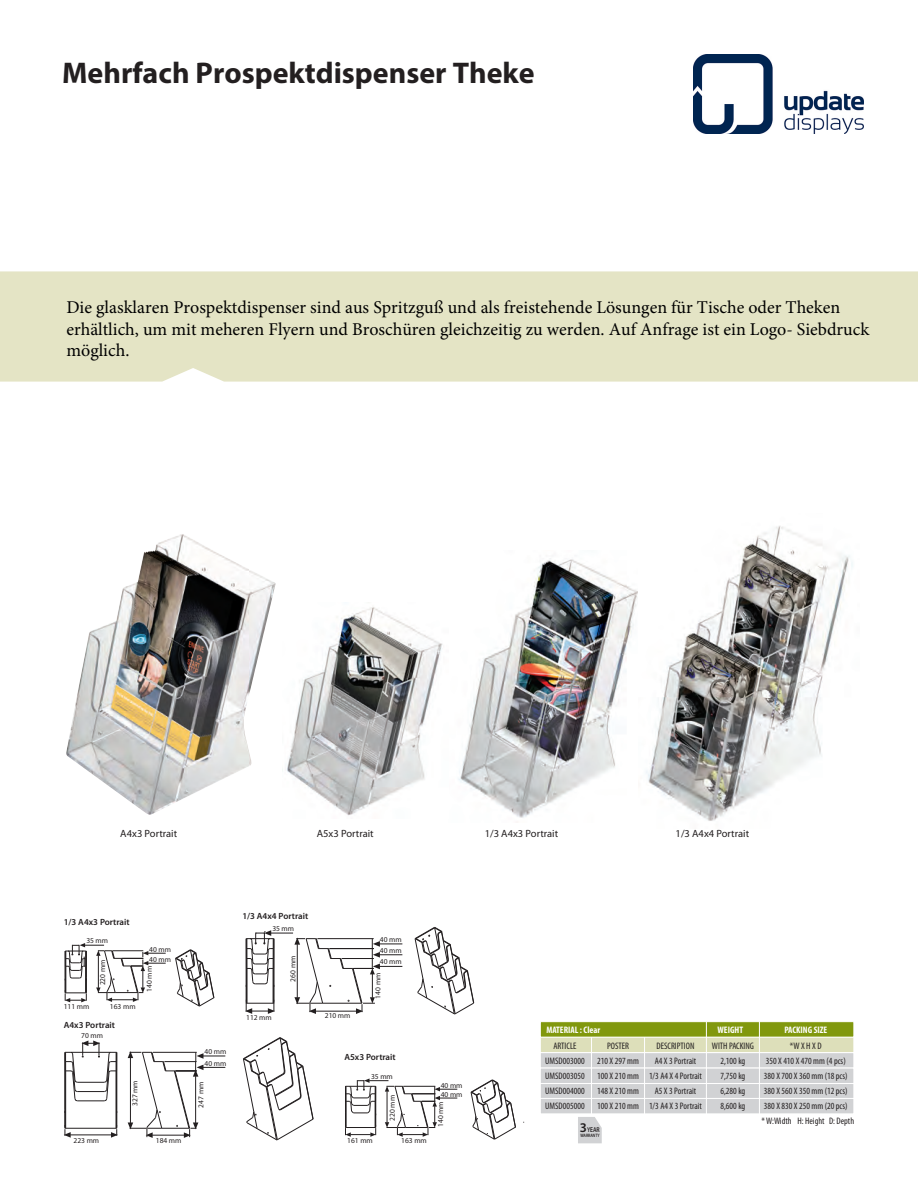
<style>
.page{position:relative;width:918px;height:1188px;background:#fff}
.page>*{position:absolute;margin:0;border:0;box-sizing:border-box;transform-origin:0 0}
.t1{font:700 30px "Myriad Pro";color:#231f20}
.t2{font:18px/21.6px "Minion Pro";color:#000}
.t3{font:600 13.35px "Myriad Pro";color:#231f20}
.t4{font:10.5px "Myriad Pro";color:#231f20}
.t5{font:condensed 9.45px "Myriad Pro";color:#231f20}
.t6{font:700 condensed 9.45px "Myriad Pro";color:#fff}
.t7{font:600 9px "Myriad Pro";color:#231f20}
.t8{font:7.5px "Myriad Pro";color:#231f20}
.t9{font:600 7.05px "Myriad Pro";color:#231f20;scale:.8 1}
.t10{font:600 4.8px "Myriad Pro";color:#231f20;scale:.8 1}
</style>
<div class="page">
<div style="left:0;top:271px;width:918px;height:111px;background:#e4e4c5"></div>
<div style="left:540px;top:1052px;width:314px;height:16px;background:#d1d2d4;border:1px solid #fff"></div>
<div style="left:540px;top:1037px;width:314px;height:16px;background:#dddfba;border:1px solid #fff"></div>
<div style="left:540px;top:1021px;width:314px;height:16px;background:#81980d;border:1px solid #fff"></div>
<div style="left:540px;top:1068px;width:314px;height:16px;background:#d1d2d4;border:1px solid #fff"></div>
<div style="left:540px;top:1083px;width:314px;height:16px;background:#d1d2d4;border:1px solid #fff"></div>
<div style="left:540px;top:1098px;width:314px;height:16px;background:#d1d2d4;border:1px solid #fff"></div>
<hr style="left:591px;top:1037px;width:1px;height:77px;background:#fff">
<hr style="left:644px;top:1037px;width:1px;height:77px;background:#fff">
<hr style="left:706px;top:1022px;width:1px;height:92px;background:#fff">
<hr style="left:759px;top:1022px;width:1px;height:92px;background:#fff">
<svg style="left:243px;top:1037px;width:71px;height:104px"></svg>
<hr style="left:70px;top:1135px;width:41px;height:1px;background:#231f20">
<hr style="left:66px;top:1128px;width:50px;height:1px;background:#231f20">
<hr style="left:116px;top:1052px;width:1px;height:58px;background:#231f20">
<hr style="left:65px;top:1052px;width:1px;height:58px;background:#231f20">
<svg style="left:64px;top:1110px;width:7px;height:28px"></svg>
<svg style="left:111px;top:1110px;width:7px;height:28px"></svg>
<svg style="left:65px;top:1041px;width:53px;height:61px"></svg>
<svg style="left:128px;top:1051px;width:97px;height:87px"></svg>
<svg style="left:470px;top:1079px;width:46px;height:61px"></svg>
<svg style="left:345px;top:1078px;width:112px;height:59px"></svg>
<svg style="left:175px;top:949px;width:40px;height:58px"></svg>
<svg style="left:65px;top:943px;width:101px;height:59px"></svg>
<svg style="left:414px;top:927px;width:61px;height:88px"></svg>
<svg style="left:245px;top:930px;width:157px;height:84px"></svg>
<img style="left:458px;top:558px;width:180px;height:260px">
<img style="left:66px;top:534px;width:210px;height:281px">
<img style="left:282px;top:607px;width:161px;height:209px">
<img style="left:646px;top:526px;width:207px;height:295px">
<svg style="left:578px;top:1117px;width:24px;height:26px"></svg>
<img style="left:693px;top:55px;width:170px;height:79px">
<p class="t1" style="left:62px;top:53px;width:474px">Mehrfach Prospektdispenser Theke</p>
<h2 class="t2" style="left:66px;top:296px;width:804px">Die glasklaren Prospektdispenser sind aus Spritzguß und als freistehende Lösungen für Tische oder Theken erhältlich, um mit meheren Flyern und Broschüren gleichzeitig zu werden. Auf Anfrage ist ein Logo- Siebdruck möglich.</h2>
<p class="t4" style="left:120px;top:827px;width:58px">A4x3 Portrait</p>
<p class="t4" style="left:317px;top:827px;width:58px">A5x3 Portrait</p>
<p class="t4" style="left:485px;top:827px;width:75px">1/3 A4x3 Portrait</p>
<p class="t4" style="left:676px;top:827px;width:75px">1/3 A4x4 Portrait</p>
<p class="t7" style="left:64px;top:916px;width:67px">1/3 A4x3 Portrait</p>
<p class="t7" style="left:242px;top:910px;width:67px">1/3 A4x4 Portrait</p>
<p class="t8" style="left:272px;top:924px;width:23px">35 mm</p>
<p class="t8" style="left:86px;top:936px;width:23px">35 mm</p>
<p class="t8" style="left:380px;top:935px;width:23px">40 mm</p>
<p class="t8" style="left:98px;top:985px;width:27px;rotate:-90deg">220 mm</p>
<p class="t8" style="left:149px;top:945px;width:23px">40 mm</p>
<p class="t8" style="left:149px;top:955px;width:23px">40 mm</p>
<p class="t8" style="left:145px;top:992px;width:27px;rotate:-90deg">140 mm</p>
<p class="t8" style="left:288px;top:982px;width:27px;rotate:-90deg">260 mm</p>
<p class="t8" style="left:380px;top:945px;width:23px">40 mm</p>
<p class="t8" style="left:380px;top:957px;width:23px">40 mm</p>
<p class="t8" style="left:373px;top:999px;width:27px;rotate:-90deg">140 mm</p>
<p class="t8" style="left:64px;top:1002px;width:27px">111 mm</p>
<p class="t8" style="left:110px;top:1002px;width:27px">163 mm</p>
<p class="t8" style="left:246px;top:1013px;width:27px">112 mm</p>
<p class="t8" style="left:325px;top:1011px;width:27px">210 mm</p>
<p class="t7" style="left:64px;top:1020px;width:53px">A4x3 Portrait</p>
<p class="t8" style="left:81px;top:1031px;width:23px">70 mm</p>
<p class="t6" style="left:546px;top:1024px;width:55px">MATERIAL : Clear</p>
<p class="t6" style="left:718px;top:1024px;width:27px">WEIGHT</p>
<p class="t6" style="left:784px;top:1024px;width:44px">PACKING SIZE</p>
<p class="t8" style="left:205px;top:1047px;width:23px">40 mm</p>
<p class="t8" style="left:205px;top:1059px;width:23px">40 mm</p>
<p class="t8" style="left:130px;top:1106px;width:27px;rotate:-90deg">327 mm</p>
<p class="t8" style="left:196px;top:1108px;width:27px;rotate:-90deg">247 mm</p>
<p class="t8" style="left:74px;top:1136px;width:27px">223 mm</p>
<p class="t8" style="left:156px;top:1136px;width:27px">184 mm</p>
<p class="t7" style="left:344px;top:1051px;width:53px">A5x3 Portrait</p>
<p class="t8" style="left:371px;top:1072px;width:23px">35 mm</p>
<p class="t8" style="left:388px;top:1121px;width:27px;rotate:-90deg">220 mm</p>
<p class="t8" style="left:347px;top:1136px;width:27px">161 mm</p>
<p class="t8" style="left:401px;top:1136px;width:27px">163 mm</p>
<p class="t8" style="left:441px;top:1080px;width:23px">40 mm</p>
<p class="t8" style="left:441px;top:1090px;width:23px">40 mm</p>
<p class="t8" style="left:436px;top:1127px;width:27px;rotate:-90deg">140 mm</p>
<p class="t5" style="left:553px;top:1040px;width:25px">ARTICLE</p>
<p class="t5" style="left:545px;top:1055px;width:41px">UMSD003000</p>
<p class="t5" style="left:545px;top:1070px;width:41px">UMSD003050</p>
<p class="t5" style="left:545px;top:1085px;width:41px">UMSD004000</p>
<p class="t5" style="left:545px;top:1100px;width:41px">UMSD005000</p>
<p class="t5" style="left:607px;top:1040px;width:23px">POSTER</p>
<p class="t5" style="left:597px;top:1055px;width:43px">210 X 297 mm</p>
<p class="t5" style="left:597px;top:1070px;width:43px">100 X 210 mm</p>
<p class="t5" style="left:597px;top:1085px;width:43px">148 X 210 mm</p>
<p class="t5" style="left:597px;top:1100px;width:43px">100 X 210 mm</p>
<p class="t3" style="left:580px;top:1119px;width:9px">3</p>
<p class="t9" style="left:587px;top:1125px;width:17px">YEAR</p>
<p class="t10" style="left:581px;top:1132px;width:26px">WARRANTY</p>
<p class="t5" style="left:657px;top:1040px;width:39px">DESCRIPTION</p>
<p class="t5" style="left:655px;top:1055px;width:43px">A4 X 3 Portrait</p>
<p class="t5" style="left:649px;top:1070px;width:54px">1/3 A4 X 4 Portrait</p>
<p class="t5" style="left:655px;top:1085px;width:43px">A5 X 3 Portrait</p>
<p class="t5" style="left:649px;top:1100px;width:54px">1/3 A4 X 3 Portrait</p>
<p class="t5" style="left:712px;top:1040px;width:44px">WITH PACKING</p>
<p class="t5" style="left:721px;top:1055px;width:26px">2,100 kg</p>
<p class="t5" style="left:721px;top:1070px;width:26px">7,750 kg</p>
<p class="t5" style="left:721px;top:1085px;width:26px">6,280 kg</p>
<p class="t5" style="left:721px;top:1100px;width:26px">8,600 kg</p>
<p class="t5" style="left:790px;top:1040px;width:33px">*W X H X D</p>
<p class="t5" style="left:766px;top:1055px;width:82px">350 X 410 X 470 mm (4 pcs)</p>
<p class="t5" style="left:764px;top:1070px;width:85px">380 X 700 X 360 mm (18 pcs)</p>
<p class="t5" style="left:764px;top:1085px;width:85px">380 X 560 X 350 mm (12 pcs)</p>
<p class="t5" style="left:764px;top:1100px;width:85px">380 X 830 X 250 mm (20 pcs)</p>
<p class="t5" style="left:762px;top:1115px;width:94px">* W:Width H: Height D: Depth</p>
</div>
